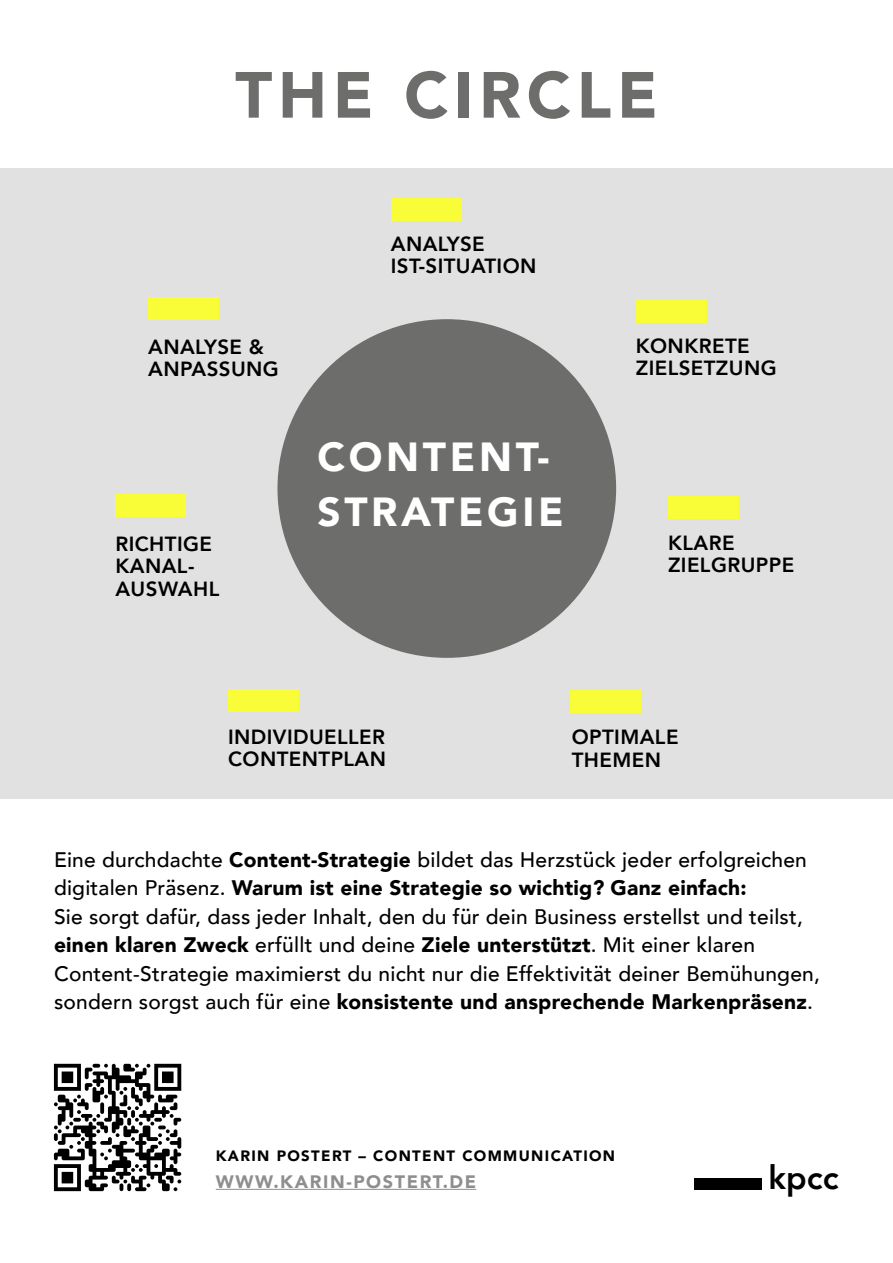
<style>
.page{position:relative;width:893px;height:1263px;background:#fff}
.page>*{position:absolute;margin:0;border:0;box-sizing:border-box;transform-origin:0 0}
.t1{font:900 64.5px "Avenir";letter-spacing:.09em;color:#6d6d6c}
.t2{font:900 40.5px/54.4px "Avenir";letter-spacing:.09em;color:#fff}
.t3{font:800 32.85px "Avenir";color:#000}
.t4{font:500 21px/28.5px "Avenir";letter-spacing:.01em;color:#000}
.t5{font:800 20.4px/22.2px "Avenir";letter-spacing:.02em;color:#000}
.t6{font:900 18px "Avenir";letter-spacing:.09em;color:#8e8e8d}
.t7{font:900 15px "Avenir";letter-spacing:.09em;color:#000}
.s1{font-weight:900}
</style>
<div class="page">
<div style="left:0;top:168px;width:893px;height:630px;background:#e1e1e1"></div>
<div style="left:668px;top:496px;width:71px;height:22px;background:#f9fd37"></div>
<div style="left:228px;top:690px;width:70px;height:22px;background:#f9fd37"></div>
<div style="left:570px;top:690px;width:70px;height:22px;background:#f9fd37"></div>
<div style="left:115px;top:494px;width:71px;height:22px;background:#f9fd37"></div>
<div style="left:148px;top:298px;width:71px;height:22px;background:#f9fd37"></div>
<div style="left:636px;top:300px;width:70px;height:22px;background:#f9fd37"></div>
<div style="left:277px;top:319px;width:339px;height:339px;background:#6d6d6c;border-radius:50%"></div>
<div style="left:391px;top:198px;width:70px;height:22px;background:#f9fd37"></div>
<div style="left:694px;top:1178px;width:68px;height:11px;background:#000"></div>
<hr style="left:216px;top:1189px;width:260px;height:1px;background:#8e8e8d">
<svg style="left:54px;top:1064px;width:127px;height:27px"></svg>
<h1 class="t1" style="left:235px;top:40px;width:424px">THE CIRCLE</h1>
<p class="t5" style="left:391px;top:233px;width:147px">ANALYSE<br>IST-SITUATION</p>
<p class="t5" style="left:148px;top:336px;width:132px">ANALYSE &amp;<br>ANPASSUNG</p>
<p class="t5" style="left:636px;top:335px;width:142px">KONKRETE<br>ZIELSETZUNG</p>
<p class="t5" style="left:115px;top:533px;width:105px">RICHTIGE<br>KANAL-<br>AUSWAHL</p>
<h2 class="t2" style="left:317px;top:429px;width:248px">CONTENT-<br>STRATEGIE</h2>
<p class="t5" style="left:668px;top:531px;width:128px">KLARE<br>ZIELGRUPPE</p>
<p class="t5" style="left:228px;top:726px;width:159px">INDIVIDUELLER<br>CONTENTPLAN</p>
<p class="t5" style="left:572px;top:726px;width:108px">OPTIMALE<br>THEMEN</p>
<p class="t4" style="left:54px;top:844px;width:767px">Eine durchdachte <span class="s1">Content-Strategie</span> bildet das Herzstück jeder erfolgreichen digitalen Präsenz. <span class="s1">Warum ist eine Strategie so wichtig? Ganz einfach:<br></span>Sie sorgt dafür, dass jeder Inhalt, den du für dein Business erstellst und teilst, <span class="s1">einen klaren Zweck</span> erfüllt und deine <span class="s1">Ziele unterstützt</span>. Mit einer klaren Content-Strategie maximierst du nicht nur die Effektivität deiner Bemühungen, sondern sorgst auch für eine <span class="s1">konsistente und ansprechende Markenpräsenz</span>.</p>
<p class="t7" style="left:216px;top:1143px;width:401px">KARIN POSTERT – CONTENT COMMUNICATION</p>
<p class="t6" style="left:216px;top:1166px;width:262px">WWW.KARIN-POSTERT.DE</p>
<h3 class="t3" style="left:768px;top:1152px;width:71px">kpcc</h3>
</div>
